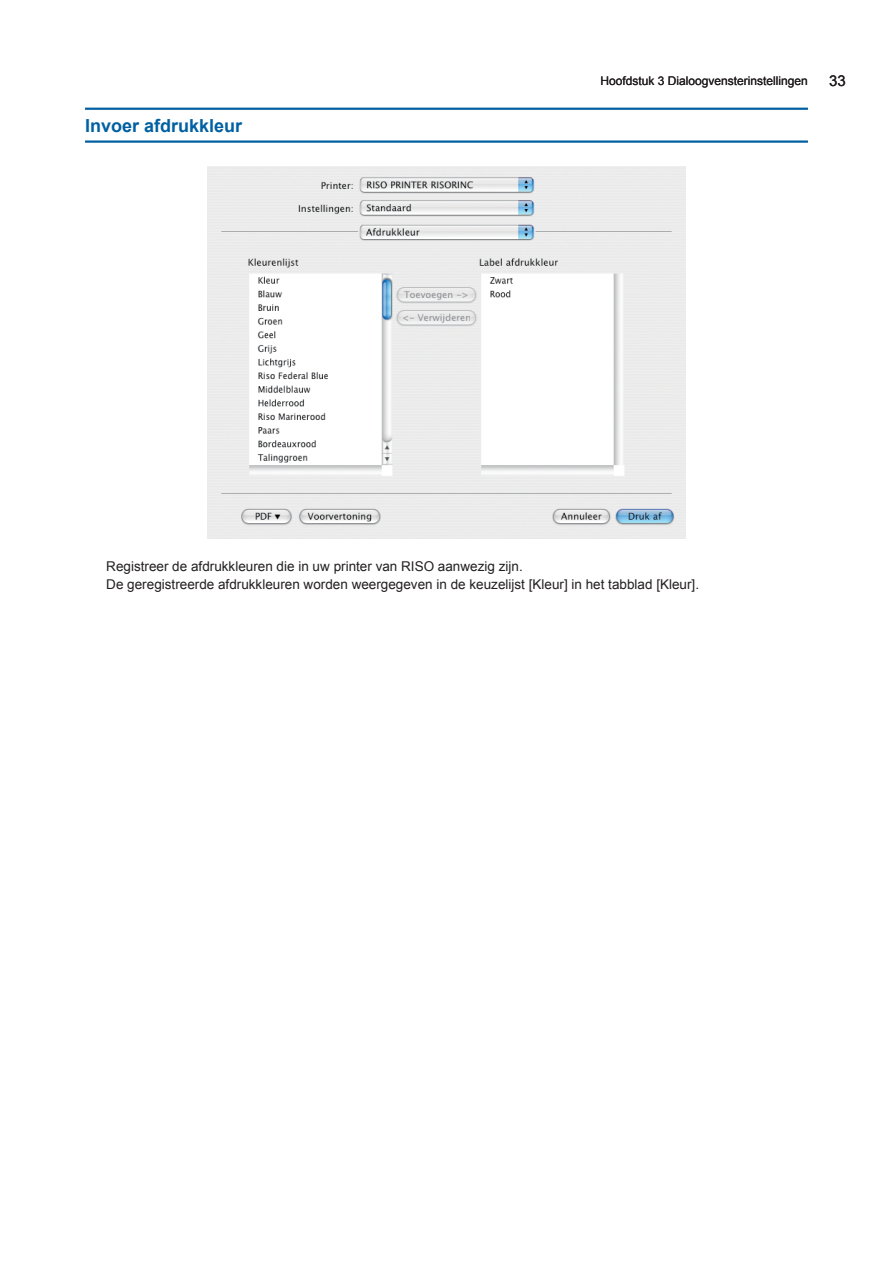
<style>
.page{position:relative;width:893px;height:1263px;background:#fff}
.page>*{position:absolute;margin:0;border:0;box-sizing:border-box;transform-origin:0 0}
.t1{font:700 18px "Arial";color:#0160a1}
.t2{font:15px "Arial";color:#231f20}
.t3{font:13.5px/18px "Arial";color:#231f20}
.t4{font:12px "Arial";color:#231f20}
</style>
<div class="page">
<hr style="left:85px;top:108px;width:723px;height:2px;background:#0160a1">
<hr style="left:85px;top:140px;width:723px;height:3px;background:#0160a1">
<img style="left:207px;top:166px;width:479px;height:372px">
<h1 class="t1" style="left:85px;top:113px;width:159px">Invoer afdrukkleur</h1>
<p class="t4" style="left:600px;top:73px;width:209px">Hoofdstuk 3 Dialoogvensterinstellingen</p>
<p class="t2" style="left:829px;top:71px;width:18px">33</p>
<p class="t3" style="left:106px;top:557px;width:594px">Registreer de afdrukkleuren die in uw printer van RISO aanwezig zijn.<br>De geregistreerde afdrukkleuren worden weergegeven in de keuzelijst [Kleur] in het tabblad [Kleur].</p>
</div>
